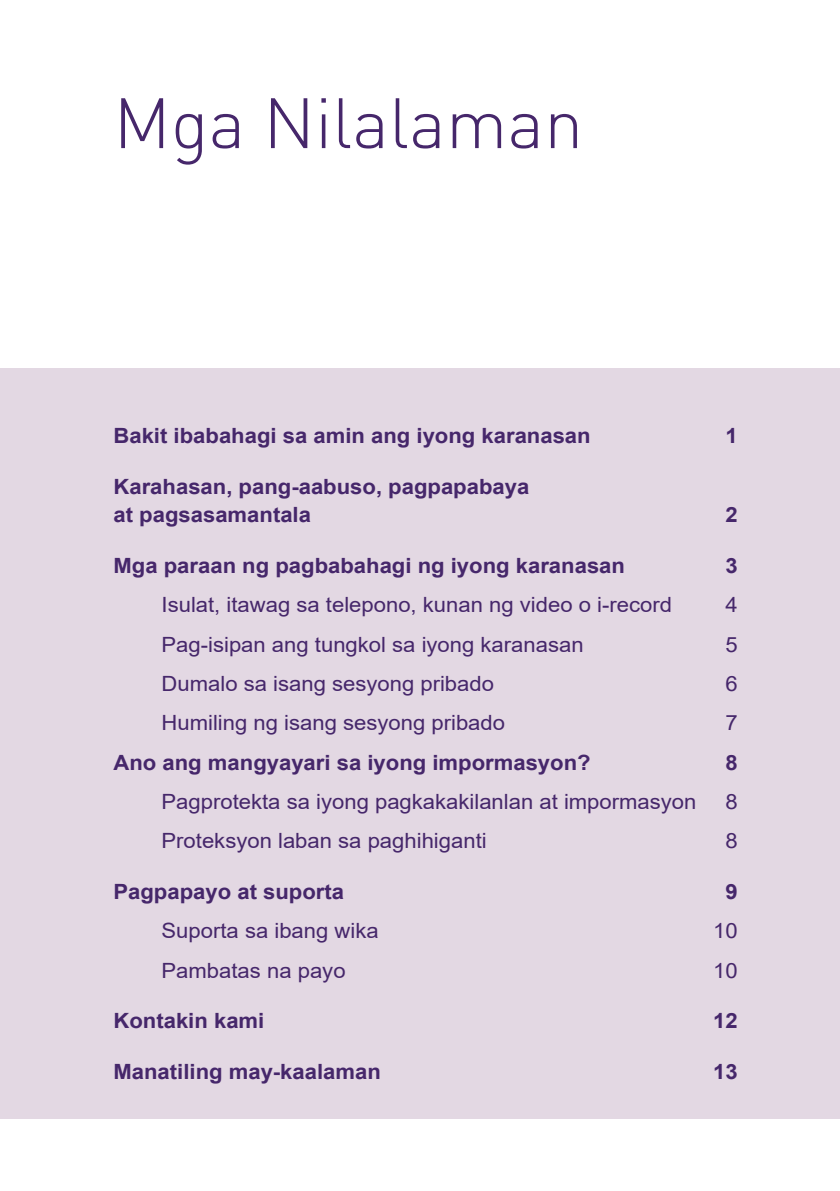
<style>
.page{position:relative;width:840px;height:1191px;background:#fff}
.page>*{position:absolute;margin:0;border:0;box-sizing:border-box;transform-origin:0 0}
.t1{font:300 70px "DIN Pro";color:#46276b}
.t2{font:21px "Arial";color:#46276b;scale:1.05 1}
.t3{font:700 21px/28px "Arial";color:#46276b;scale:1.05 1}
</style>
<div class="page">
<div style="left:0;top:369px;width:839px;height:750px;background:#e3d8e3"></div>
<h2 class="t1" style="left:113px;top:69px;width:471px">Mga Nilalaman</h2>
<p class="t3" style="left:113px;top:422px;width:455px">Bakit ibabahagi sa amin ang iyong karanasan</p>
<p class="t3" style="left:725px;top:422px;width:13px">1</p>
<p class="t3" style="left:113px;top:473px;width:397px">Karahasan, pang-aabuso, pagpapabaya at pagsasamantala</p>
<p class="t3" style="left:725px;top:501px;width:13px">2</p>
<p class="t3" style="left:113px;top:552px;width:488px">Mga paraan ng pagbabahagi ng iyong karanasan</p>
<p class="t3" style="left:725px;top:552px;width:13px">3</p>
<p class="t2" style="left:161px;top:590px;width:487px">Isulat, itawag sa telepono, kunan ng video o i-record</p>
<p class="t2" style="left:725px;top:590px;width:13px">4</p>
<p class="t2" style="left:161px;top:630px;width:403px">Pag-isipan ang tungkol sa iyong karanasan</p>
<p class="t2" style="left:725px;top:630px;width:13px">5</p>
<p class="t2" style="left:161px;top:669px;width:318px">Dumalo sa isang sesyong pribado</p>
<p class="t2" style="left:725px;top:669px;width:13px">6</p>
<p class="t2" style="left:161px;top:708px;width:328px">Humiling ng isang sesyong pribado</p>
<p class="t2" style="left:725px;top:708px;width:13px">7</p>
<p class="t3" style="left:113px;top:748px;width:455px">Ano ang mangyayari sa iyong impormasyon?</p>
<p class="t3" style="left:725px;top:748px;width:13px">8</p>
<p class="t2" style="left:161px;top:787px;width:510px">Pagprotekta sa iyong pagkakakilanlan at impormasyon</p>
<p class="t2" style="left:725px;top:787px;width:13px">8</p>
<p class="t2" style="left:161px;top:826px;width:311px">Proteksyon laban sa paghihiganti</p>
<p class="t2" style="left:725px;top:826px;width:13px">8</p>
<p class="t3" style="left:113px;top:878px;width:221px">Pagpapayo at suporta</p>
<p class="t3" style="left:725px;top:878px;width:13px">9</p>
<p class="t2" style="left:161px;top:916px;width:208px">Suporta sa ibang wika</p>
<p class="t2" style="left:712px;top:916px;width:25px">10</p>
<p class="t2" style="left:161px;top:956px;width:177px">Pambatas na payo</p>
<p class="t2" style="left:712px;top:956px;width:25px">10</p>
<p class="t3" style="left:113px;top:1007px;width:145px">Kontakin kami</p>
<p class="t3" style="left:712px;top:1007px;width:25px">12</p>
<p class="t3" style="left:113px;top:1058px;width:256px">Manatiling may-kaalaman</p>
<p class="t3" style="left:712px;top:1058px;width:25px">13</p>
</div>
